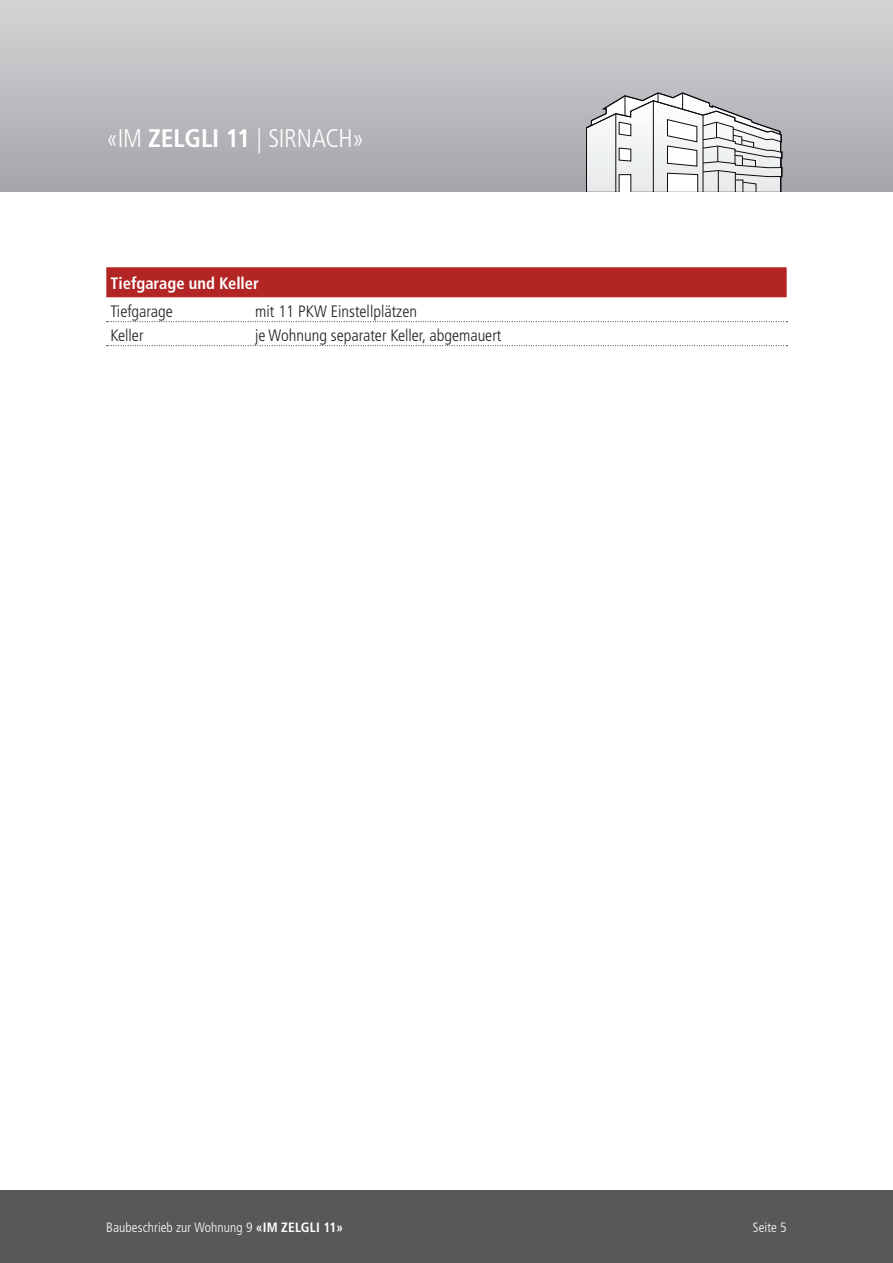
<style>
.page{position:relative;width:893px;height:1263px;background:#fff}
.page>*{position:absolute;margin:0;border:0;box-sizing:border-box;transform-origin:0 0}
.t1{font:300 condensed 25.5px "Frutiger";letter-spacing:-.015em;color:#fff}
.t2{font:300 condensed 16.5px "Frutiger";color:#231f20}
.t3{font:700 condensed 16.5px "Frutiger";color:#fff}
.t4{font:300 condensed 13.5px "Frutiger";letter-spacing:.005em;color:#fff}
.t5{font:700 condensed 13.5px "Frutiger";color:#fff}
.s1{font-weight:700}
</style>
<div class="page">
<div style="left:106px;top:267px;width:681px;height:30px;background:#b22524"></div>
<svg style="left:107px;top:321px;width:680px;height:1px"></svg>
<svg style="left:107px;top:345px;width:680px;height:1px"></svg>
<div style="left:0;top:0;width:893px;height:191px;background:linear-gradient(to bottom,#d4d5d6,#a5a6aa)"></div>
<svg style="left:586px;top:92px;width:197px;height:99px"></svg>
<div style="left:0;top:1191px;width:893px;height:72px;background:#57585a"></div>
<h1 class="t1" style="left:106px;top:123px;width:259px">«Im <span class="s1">Zelgli 11</span> | Si rnach»</h1>
<p class="t3" style="left:111px;top:273px;width:150px">Tiefgarage und Keller</p>
<p class="t2" style="left:111px;top:302px;width:64px">Tiefgarage</p>
<p class="t2" style="left:255px;top:302px;width:163px">mit 11 PKW Einstellplätzen</p>
<p class="t2" style="left:111px;top:326px;width:35px">Keller</p>
<p class="t2" style="left:255px;top:326px;width:248px">je Wohnung separater Keller, abgemauert</p>
<p class="t4" style="left:106px;top:1219px;width:189px">Baubeschrieb zur Wohnung 9 <span class="s1">«I M ZELGLI</span></p>
<p class="t5" style="left:323px;top:1219px;width:21px">11»</p>
<p class="t4" style="left:753px;top:1219px;width:35px">Seite 5</p>
</div>
